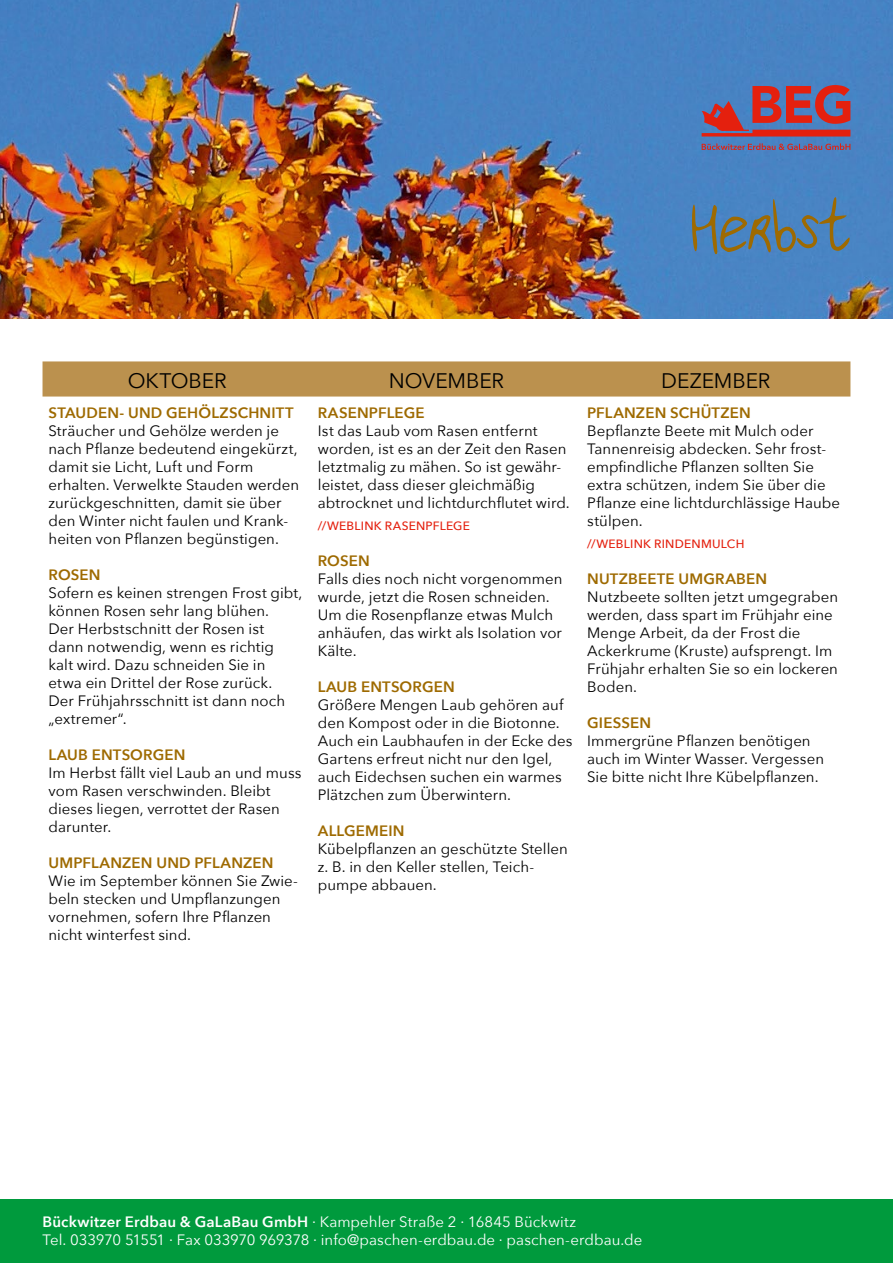
<style>
.page{position:relative;width:893px;height:1263px;background:#fff}
.page>*{position:absolute;margin:0;border:0;box-sizing:border-box;transform-origin:0 0}
.t1{font:93px "Handwritingfont";letter-spacing:-.005em;color:#9e6a01}
.t2{font:21px "Avenir Next";letter-spacing:-.005em;color:#000}
.t3{font:15px/18px "Avenir Next";letter-spacing:.005em;color:#000}
.t4{font:600 15px "Avenir Next";letter-spacing:.01em;color:#9e6a01}
.t5{font:15px/18px "Avenir Next";letter-spacing:.005em;color:#fff}
.t6{font:500 12px "Avenir Next";letter-spacing:.02em;color:#e4200e}
.s1{font-weight:600}
</style>
<div class="page">
<img style="left:0;top:0;width:893px;height:319px">
<svg style="left:702px;top:143px;width:148px;height:7px"></svg>
<svg style="left:702px;top:85px;width:148px;height:52px;background:#94526a"></svg>
<div style="left:0;top:1199px;width:893px;height:64px;background:#009a3d"></div>
<div style="left:43px;top:361px;width:807px;height:35px;background:#bb914e"></div>
<h1 class="t1" style="left:691px;top:182px;width:161px">Herbst</h1>
<h2 class="t2" style="left:128px;top:363px;width:100px">OKTOBER</h2>
<h2 class="t2" style="left:389px;top:363px;width:117px">NOVEMBER</h2>
<h2 class="t2" style="left:661px;top:363px;width:111px">DEZEMBER</h2>
<p class="t4" style="left:49px;top:399px;width:247px">STAUDEN- UND GEHÖLZSCHNITT</p>
<p class="t3" style="left:49px;top:421px;width:252px">Sträucher und Gehölze werden je nach Pflanze bedeutend eingekürzt, damit sie Licht, Luft und Form erhalten. Verwelkte Stauden werden zurückgeschnitten, damit sie über den Winter nicht faulen und Krank&shy;heiten von Pflanzen begünstigen.</p>
<p class="t4" style="left:49px;top:561px;width:53px">ROSEN</p>
<p class="t3" style="left:49px;top:583px;width:255px">Sofern es keinen strengen Frost gibt, können Rosen sehr lang blühen.<br>Der Herbstschnitt der Rosen ist dann notwendig, wenn es richtig kalt wird. Dazu schneiden Sie in etwa ein Drittel der Rose zurück.<br>Der Frühjahrsschnitt ist dann noch „extremer“.</p>
<p class="t4" style="left:49px;top:741px;width:138px">LAUB ENTSORGEN</p>
<p class="t3" style="left:49px;top:763px;width:255px">Im Herbst fällt viel Laub an und muss vom Rasen verschwinden. Bleibt dieses liegen, verrottet der Rasen darunter.</p>
<p class="t4" style="left:49px;top:849px;width:227px">UMPFLANZEN UND PFLANZEN</p>
<p class="t3" style="left:49px;top:871px;width:251px">Wie im September können Sie Zwie&shy;beln stecken und -Umpflanzungen vornehmen, sofern Ihre Pflanzen nicht winterfest sind.</p>
<p class="t4" style="left:587px;top:399px;width:165px">PFLANZEN SCHÜTZEN</p>
<p class="t3" style="left:587px;top:421px;width:254px">Bepflanzte Beete mit Mulch oder<br>Tannenreisig abdecken. Sehr frost&shy;empfindliche Pflanzen sollten Sie extra schützen, indem Sie über die<br>Pflanze eine lichtdurchlässige Haube stülpen.</p>
<p class="t6" style="left:587px;top:533px;width:159px">//WEBLINK RINDENMULCH</p>
<p class="t4" style="left:587px;top:566px;width:181px">NUTZBEETE UMGRABEN</p>
<p class="t3" style="left:587px;top:587px;width:252px">Nutzbeete sollten jetzt umgegraben werden, dass spart im Frühjahr eine<br>Menge Arbeit, da der Frost die<br>Ackerkrume (Kruste) aufsprengt. Im<br>Frühjahr erhalten Sie so ein lockeren<br>Boden.</p>
<p class="t4" style="left:587px;top:710px;width:66px">GIESSEN</p>
<p class="t3" style="left:587px;top:731px;width:238px">Immergrüne Pflanzen benötigen auch im Winter Wasser. Vergessen<br>Sie bitte nicht Ihre Kübelpflanzen.</p>
<p class="t4" style="left:318px;top:399px;width:108px">RASENPFLEGE</p>
<p class="t3" style="left:318px;top:421px;width:254px">Ist das Laub vom Rasen entfernt worden, ist es an der Zeit den Rasen letztmalig zu mähen. So ist gewähr&shy;leistet, dass dieser gleichmäßig abtrocknet und lichtdurchflutet wird.</p>
<p class="t6" style="left:318px;top:515px;width:154px">//WEBLINK RASENPFLEGE</p>
<p class="t4" style="left:318px;top:548px;width:53px">ROSEN</p>
<p class="t3" style="left:318px;top:569px;width:246px">Falls dies noch nicht vorgenommen wurde, jetzt die Rosen schneiden.<br>Um die Rosenpflanze etwas Mulch anhäufen, das wirkt als Isolation vor<br>Kälte.</p>
<p class="t4" style="left:318px;top:674px;width:138px">LAUB ENTSORGEN</p>
<p class="t3" style="left:318px;top:695px;width:256px">Größere Mengen Laub gehören auf den Kompost oder in die Biotonne.<br>Auch ein Laubhaufen in der Ecke des<br>Gartens erfreut nicht nur den Igel, auch Eidechsen suchen ein warmes<br>Plätzchen zum Überwintern.</p>
<p class="t4" style="left:318px;top:818px;width:88px">ALLGEMEIN</p>
<p class="t3" style="left:318px;top:839px;width:252px">Kübelpflanzen an geschützte Stellen z. B. in den Keller stellen, Teich&shy;pumpe abbauen.</p>
<p class="t5" style="left:43px;top:1212px;width:601px"><span class="s1">Bückwitzer Erdbau &amp; GaLaBau GmbH</span> · Kampehler Straße 2 · 16845 Bückwitz<br>Tel. 033970 51551 · Fax 033970 969378 · info@paschen-erdbau.de · paschen-erdbau.de</p>
</div>
